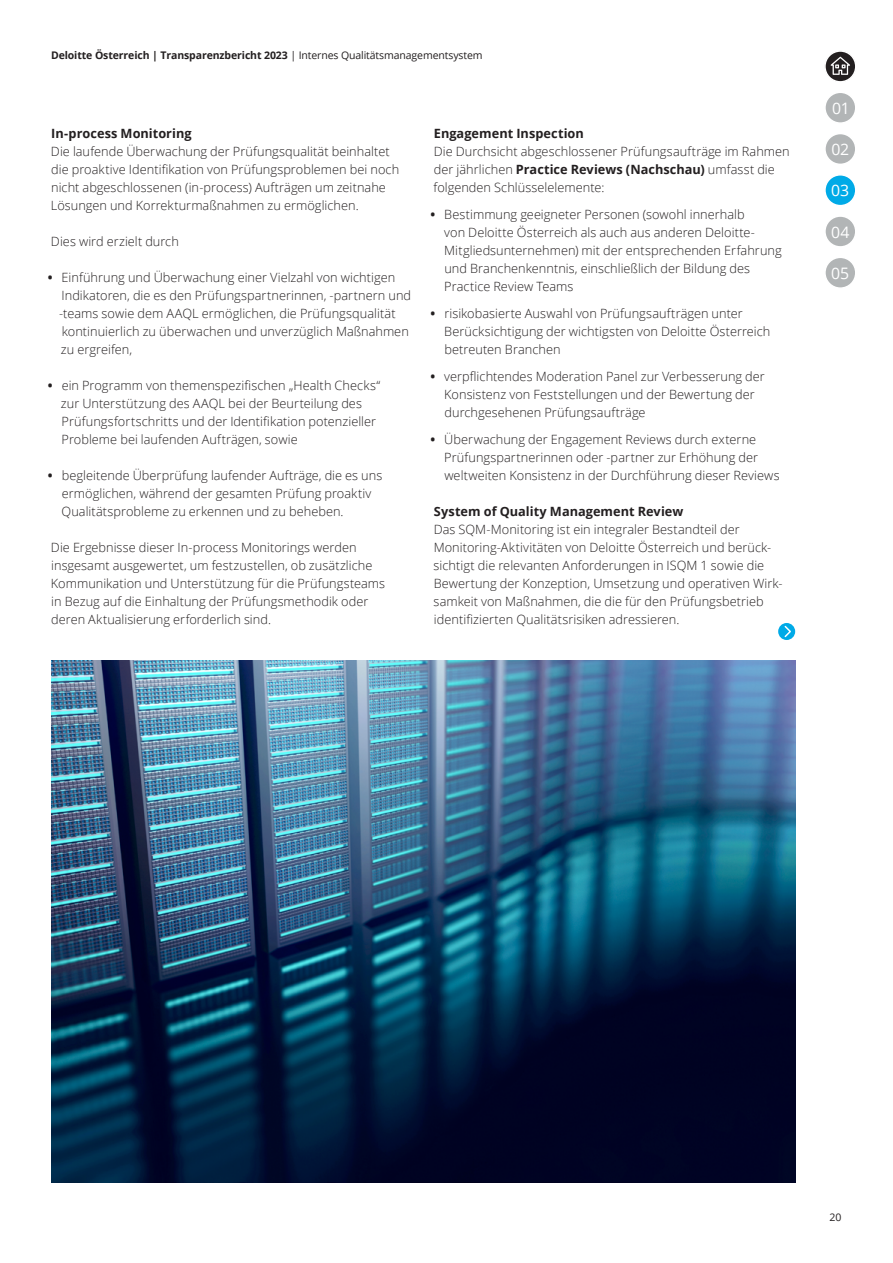
<style>
.page{position:relative;width:893px;height:1263px;background:#fff}
.page>*{position:absolute;margin:0;border:0;box-sizing:border-box;transform-origin:0 0}
.t1{font:15.75px "Open Sans";letter-spacing:-.01em;color:#fff}
.t2{font:300 12.75px/18px "Open Sans";color:#231f20}
.t3{font:700 12.75px "Open Sans";color:#231f20}
.t4{font:700 10.5px "Open Sans";letter-spacing:-.01em;color:#231f20}
.t5{font:10.5px "Open Sans";color:#231f20}
.s1{font-weight:400}
.s2{font-weight:700}
</style>
<div class="page">
<img style="left:51px;top:660px;width:744px;height:522px">
<div style="left:778px;top:623px;width:17px;height:17px;background:#00aae7;border-radius:50%"></div>
<svg style="left:784px;top:624px;width:8px;height:15px"></svg>
<svg style="left:827px;top:53px;width:26px;height:27px"></svg>
<div style="left:824px;top:50px;width:32px;height:33px;border:2px solid #fff;border-radius:50%"></div>
<div style="left:825px;top:257px;width:31px;height:31px;background:#b2b5b6;border-radius:50%"></div>
<div style="left:824px;top:257px;width:32px;height:32px;border:2px solid #fff;border-radius:50%"></div>
<div style="left:825px;top:216px;width:31px;height:31px;background:#b2b5b6;border-radius:50%"></div>
<div style="left:824px;top:215px;width:32px;height:33px;border:2px solid #fff;border-radius:50%"></div>
<div style="left:825px;top:175px;width:31px;height:31px;background:#00aae7;border-radius:50%"></div>
<div style="left:824px;top:174px;width:32px;height:32px;border:2px solid #fff;border-radius:50%"></div>
<div style="left:825px;top:134px;width:31px;height:30px;background:#b2b5b6;border-radius:50%"></div>
<div style="left:824px;top:133px;width:32px;height:32px;border:2px solid #fff;border-radius:50%"></div>
<div style="left:825px;top:92px;width:31px;height:31px;background:#b2b5b6;border-radius:50%"></div>
<div style="left:824px;top:92px;width:32px;height:32px;border:2px solid #fff;border-radius:50%"></div>
<p class="t4" style="left:51px;top:48px;width:433px">Deloitte Österreich | Transparenzbericht 2023 <span class="s1">| Internes Qualitätsmanagementsystem</span></p>
<p class="t3" style="left:51px;top:124px;width:142px">In-process Monitoring</p>
<p class="t2" style="left:51px;top:142px;width:350px">Die laufende Überwachung der Prüfungsqualität beinhaltet die proaktive Identifikation von Prüfungsproblemen bei noch nicht abgeschlossenen (in-process) Aufträgen um zeitnahe Lösungen und Korrekturmaßnahmen zu ermöglichen.</p>
<p class="t2" style="left:51px;top:232px;width:129px">Dies wird erzielt durch</p>
<p class="t2" style="left:59px;top:268px;width:354px;text-indent:-11px"><span class="s2">•</span> Einführung und Überwachung einer Vielzahl von wichtigen Indikatoren, die es den Prüfungspartnerinnen, -partnern und -teams sowie dem AAQL ermöglichen, die Prüfungsqualität kontinuierlich zu überwachen und unverzüglich Maßnahmen zu ergreifen,</p>
<p class="t2" style="left:61px;top:376px;width:321px;text-indent:-13px"><span class="s2">•</span> ein Programm von themenspezifischen „Health Checks“ zur Unterstützung des AAQL bei der Beurteilung des Prüfungsfortschritts und der Identifikation potenzieller Probleme bei laufenden Aufträgen, sowie</p>
<p class="t2" style="left:62px;top:466px;width:322px;text-indent:-14px"><span class="s2">•</span> begleitende Überprüfung laufender Aufträge, die es uns ermöglichen, während der gesamten Prüfung proaktiv<br>Qualitätsprobleme zu erkennen und zu beheben.</p>
<p class="t2" style="left:51px;top:538px;width:336px">Die Ergebnisse dieser In-process Monitorings werden insgesamt ausgewertet, um festzustellen, ob zusätzliche Kommunikation und Unterstützung für die Prüfungsteams in Bezug auf die Einhaltung der Prüfungsmethodik oder deren Aktualisierung erforderlich sind.</p>
<p class="t3" style="left:434px;top:124px;width:152px">Engagement Inspection</p>
<p class="t2" style="left:434px;top:142px;width:358px">Die Durchsicht abgeschlossener Prüfungsaufträge im Rahmen der jährlichen <span class="s2">Practice Reviews (Nachschau)</span> umfasst die folgenden Schlüsselelemente:</p>
<p class="t2" style="left:444px;top:205px;width:339px;text-indent:-14px"><span class="s2">•</span> Bestimmung geeigneter Personen (sowohl innerhalb<br>von Deloitte Österreich als auch aus anderen Deloitte-Mitgliedsunternehmen) mit der entsprechenden Erfahrung und Branchenkenntnis, einschließlich der Bildung des Practice Review Teams</p>
<p class="t2" style="left:444px;top:304px;width:328px;text-indent:-14px"><span class="s2">•</span> risikobasierte Auswahl von Prüfungsaufträgen unter<br>Berücksichtigung der wichtigsten von Deloitte Österreich betreuten Branchen</p>
<p class="t2" style="left:444px;top:367px;width:322px;text-indent:-14px"><span class="s2">•</span> verpflichtendes Moderation Panel zur Verbesserung der<br>Konsistenz von Feststellungen und der Bewertung der durchgesehenen Prüfungsaufträge</p>
<p class="t2" style="left:444px;top:430px;width:337px;text-indent:-14px"><span class="s2">•</span> Überwachung der Engagement Reviews durch externe<br>Prüfungspartnerinnen oder -partner zur Erhöhung der weltweiten Konsistenz in der Durchführung dieser Reviews</p>
<p class="t3" style="left:434px;top:503px;width:251px">System of Quality Management Review</p>
<p class="t2" style="left:434px;top:520px;width:349px">Das SQM-Monitoring ist ein integraler Bestandteil der Monitoring-Aktivitäten von Deloitte Österreich und berück&shy;sichtigt die relevanten Anforderungen in ISQM 1 sowie die Bewertung der Konzeption, Umsetzung und operativen Wirk&shy;samkeit von Maßnahmen, die die für den Prüfungsbetrieb identifizierten Qualitätsrisiken adressieren.</p>
<p class="t1" style="left:832px;top:97px;width:19px">01</p>
<p class="t1" style="left:831px;top:138px;width:19px">02</p>
<p class="t1" style="left:831px;top:180px;width:19px">03</p>
<p class="t1" style="left:831px;top:221px;width:20px">04</p>
<p class="t1" style="left:831px;top:262px;width:20px">05</p>
<p class="t5" style="left:830px;top:1210px;width:13px">20</p>
</div>
